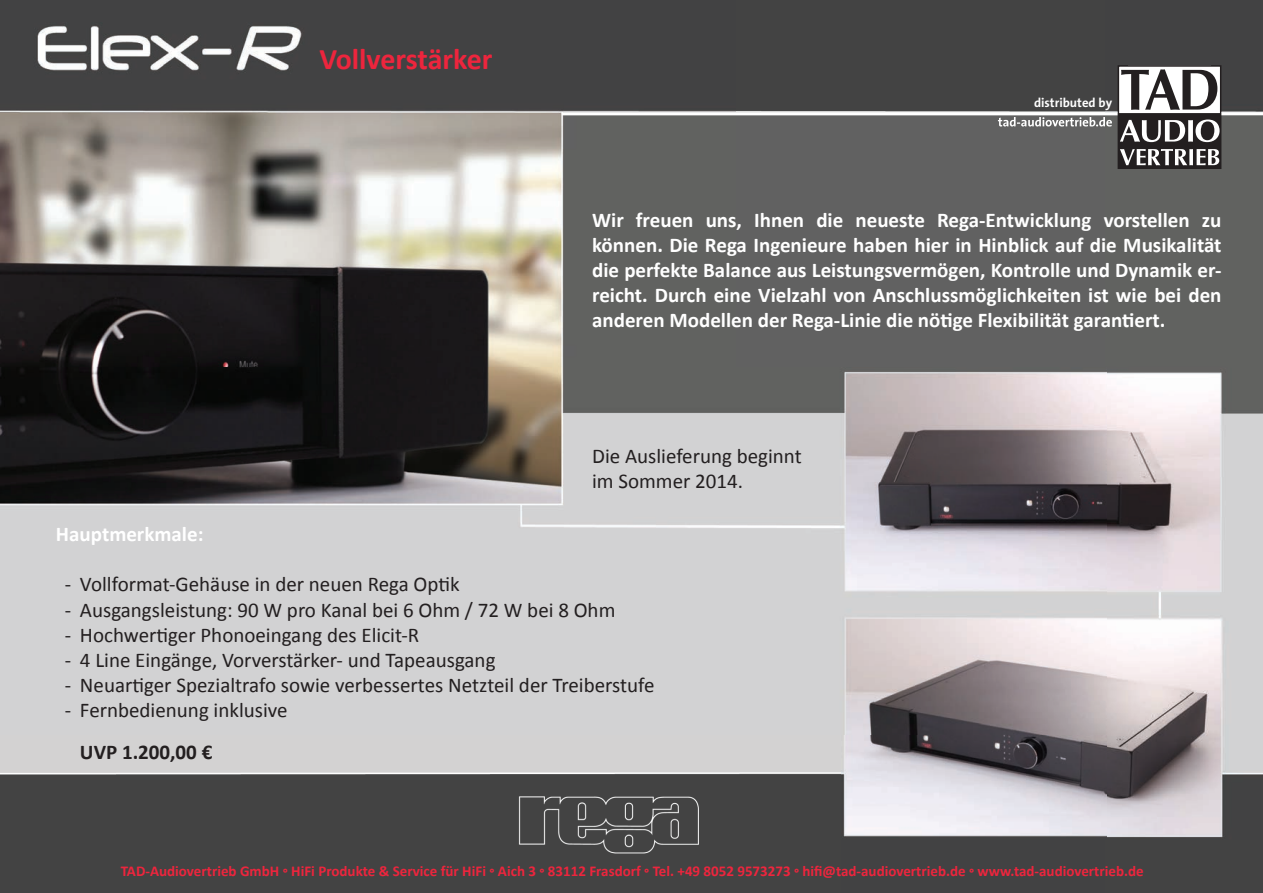
<style>
.page{position:relative;width:1263px;height:893px;background:#fff}
.page>*{position:absolute;margin:0;border:0;box-sizing:border-box;transform-origin:0 0}
.t1{font:700 30px "Calibri";color:#ed253d}
.t2{font:700 21px/25.2px "Calibri";color:#fff;text-align:justify}
.t3{font:21px/25.2px "Calibri";color:#231f20}
.t4{font:700 21px "Calibri";color:#231f20}
.t5{font:700 15px "Calibri";color:#ed253d}
.t6{font:700 12.75px "The Sans B7";color:#fff}
</style>
<div class="page">
<img style="left:0;top:0;width:1263px;height:893px">
<svg style="left:998px;top:65px;width:224px;height:104px"></svg>
<hr style="left:561px;top:113px;width:551px;height:1px;background:#fff">
<hr style="left:562px;top:112px;width:555px;height:3px;background:#fff">
<hr style="left:1221px;top:112px;width:42px;height:3px;background:#fff">
<h1 class="t1" style="left:319px;top:40px;width:175px">Vollverstärker</h1>
<p class="t6" style="left:1034px;top:96px;width:80px">distributed by</p>
<p class="t2" style="left:592px;top:207px;width:631px">Wir freuen uns, Ihnen die neueste Rega-Entwicklung vorstellen zu können. Die Rega Ingenieure haben hier in Hinblick auf die Musikalität die perfekte Balance aus Leistungsvermögen, Kontrolle und Dynamik er&shy;reicht. Durch eine Vielzahl von Anschlussmöglichkeiten ist wie bei den anderen Modellen der Rega-Linie die nötige Flexibilität garantiert.</p>
<p class="t3" style="left:592px;top:444px;width:211px">Die Auslieferung beginnt im Sommer 2014.</p>
<p class="t2" style="left:56px;top:521px;width:149px">Hauptmerkmale:</p>
<p class="t3" style="left:65px;top:572px;width:396px">- Vollformat-Gehäuse in der neuen Rega Optik</p>
<p class="t3" style="left:65px;top:597px;width:552px">- Ausgangsleistung: 90 W pro Kanal bei 6 Ohm / 72 W bei 8 Ohm</p>
<p class="t3" style="left:65px;top:622px;width:356px">- Hochwertiger Phonoeingang des Elicit-R</p>
<p class="t3" style="left:65px;top:647px;width:432px">- 4 Line Eingänge, Vorverstärker- und Tapeausgang</p>
<p class="t3" style="left:65px;top:673px;width:591px">- Neuartiger Spezialtrafo sowie verbessertes Netzteil der Treiberstufe</p>
<p class="t3" style="left:65px;top:698px;width:224px">- Fernbedienung inklusive</p>
<p class="t4" style="left:80px;top:738px;width:134px">UVP 1.200,00 €</p>
<p class="t5" style="left:121px;top:861px;width:1024px">TAD-Audiovertrieb GmbH ° HiFi Produkte &amp; Service für HiFi ° Aich 3 ° 83112 Frasdorf ° Tel. +49 8052 9573273 ° hifi@tad-audiovertrieb.de ° www.tad-audiovertrieb.de</p>
</div>
